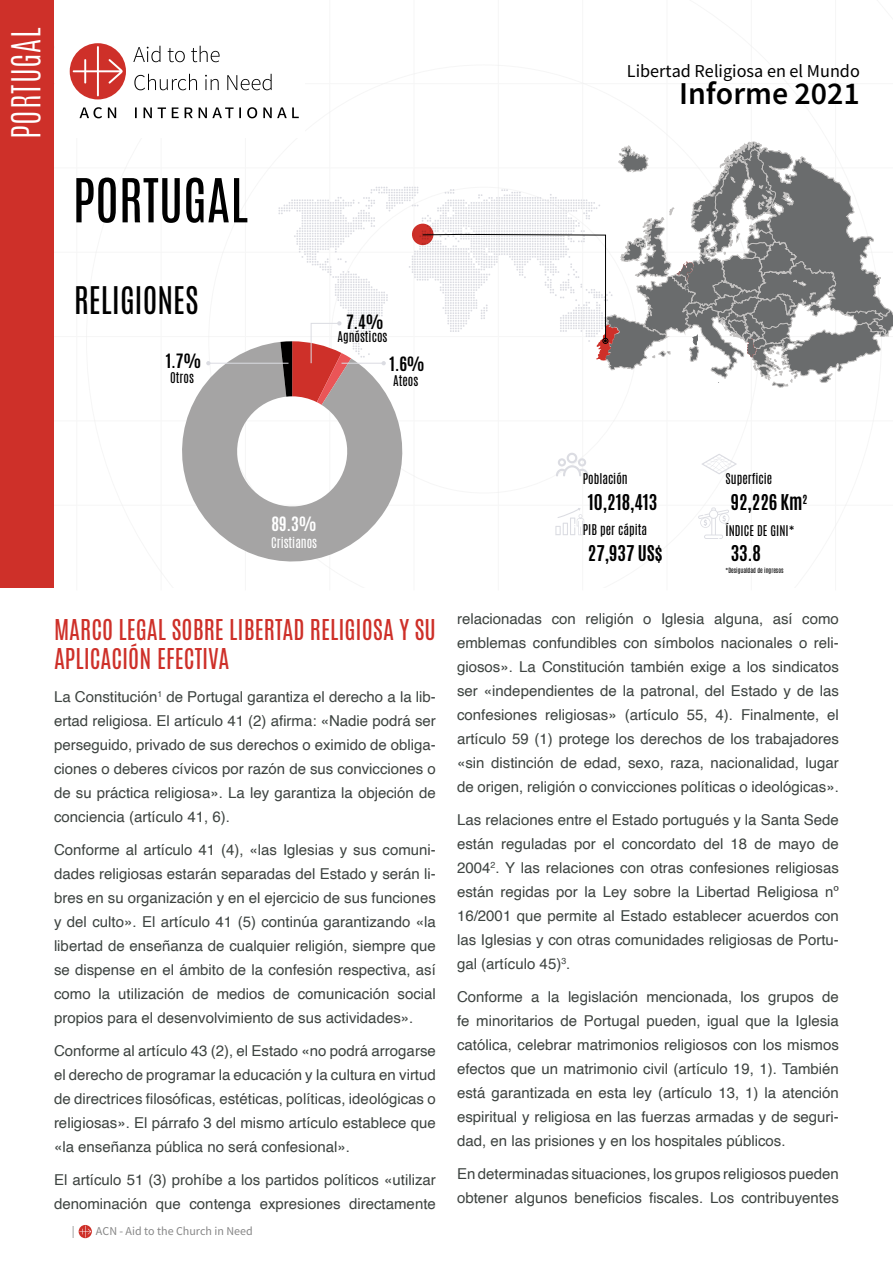
<style>
.page{position:relative;width:893px;height:1263px;background:#fff}
.page>*{position:absolute;margin:0;border:0;box-sizing:border-box;transform-origin:0 0}
.t1{font:51.45px "Antonio";color:#000}
.t2{font:300 33.3px "Antonio";letter-spacing:.025em;color:#fff}
.t3{font:600 31.8px "Source Sans Pro";color:#000}
.t4{font:31.8px "Antonio";color:#000}
.t5{font:24px/28.8px "Antonio";color:#ce3029}
.t6{font:700 18.15px "Antonio";color:#000}
.t7{font:18.15px "Source Sans Pro";color:#000}
.t8{font:700 16.5px "Antonio";color:#000}
.t9{font:700 16.5px "Antonio";color:#fff}
.t10{font:15px/24px "Helvetica";color:#3d4340;text-align:justify}
.t11{font:12.45px "Antonio";color:#000}
.t12{font:12.45px "Antonio";color:#fff}
.t13{font:12px "Source Sans Pro";color:#878787}
.t14{font:6px "Antonio";color:#000}
</style>
<div class="page">
<svg style="left:79px;top:1225px;width:12px;height:12px"></svg>
<hr style="left:77px;top:0;width:1px;height:590px;background:#ededed">
<hr style="left:161px;top:0;width:1px;height:590px;background:#ededed">
<hr style="left:245px;top:0;width:1px;height:590px;background:#ededed">
<hr style="left:329px;top:0;width:1px;height:590px;background:#ededed">
<hr style="left:414px;top:0;width:1px;height:590px;background:#ededed">
<hr style="left:498px;top:0;width:1px;height:590px;background:#ededed">
<hr style="left:582px;top:0;width:1px;height:590px;background:#ededed">
<hr style="left:667px;top:0;width:1px;height:590px;background:#ededed">
<hr style="left:751px;top:0;width:1px;height:590px;background:#ededed">
<hr style="left:835px;top:0;width:1px;height:590px;background:#ededed">
<hr style="left:12px;top:83px;width:881px;height:1px;background:#ededed">
<hr style="left:12px;top:168px;width:881px;height:1px;background:#ededed">
<hr style="left:12px;top:252px;width:881px;height:1px;background:#ededed">
<hr style="left:12px;top:336px;width:881px;height:1px;background:#ededed">
<hr style="left:12px;top:421px;width:881px;height:1px;background:#ededed">
<hr style="left:12px;top:505px;width:881px;height:1px;background:#ededed">
<div style="left:0;top:0;width:54px;height:587px;background:#ce3029"></div>
<div style="left:55px;top:0;width:249px;height:137px;background:#fff"></div>
<svg style="left:133px;top:46px;width:166px;height:72px"></svg>
<svg style="left:80px;top:107px;width:36px;height:11px"></svg>
<div style="left:70px;top:43px;width:56px;height:56px;background:#ce3029;border-radius:50%"></div>
<svg style="left:73px;top:46px;width:50px;height:50px"></svg>
<svg style="left:167px;top:342px;width:251px;height:235px"></svg>
<svg style="left:206px;top:361px;width:4px;height:4px"></svg>
<hr style="left:208px;top:363px;width:80px;height:1px;background:#dbdce2">
<svg style="left:278px;top:142px;width:615px;height:263px"></svg>
<hr style="left:341px;top:363px;width:43px;height:1px;background:#dbdce2">
<svg style="left:556px;top:453px;width:32px;height:24px"></svg>
<svg style="left:555px;top:508px;width:29px;height:27px"></svg>
<svg style="left:698px;top:507px;width:31px;height:32px"></svg>
<svg style="left:702px;top:454px;width:35px;height:20px"></svg>
<h2 class="t2" style="left:2px;top:139px;width:113px;rotate:-90deg">PORTUGAL</h2>
<h1 class="t1" style="left:73px;top:163px;width:177px">PORTUGAL</h1>
<h3 class="t4" style="left:74px;top:277px;width:126px">RELIGIONES</h3>
<p class="t8" style="left:166px;top:348px;width:37px">1.7%</p>
<p class="t11" style="left:170px;top:368px;width:25px">Otros</p>
<p class="t8" style="left:346px;top:309px;width:39px">7.4%</p>
<p class="t11" style="left:337px;top:327px;width:51px">Agnósticos</p>
<p class="t8" style="left:390px;top:351px;width:37px">1.6%</p>
<p class="t11" style="left:393px;top:371px;width:27px">Ateos</p>
<p class="t7" style="left:627px;top:60px;width:234px">Libertad Religiosa en el Mundo</p>
<h3 class="t3" style="left:679px;top:73px;width:182px">Informe 2021</h3>
<p class="t9" style="left:272px;top:511px;width:47px">89.3%</p>
<p class="t12" style="left:271px;top:533px;width:47px">Cristianos</p>
<h3 class="t5" style="left:54px;top:615px;width:383px">MARCO LEGAL SOBRE LIBERTAD RELIGIOSA Y SU<br>APLICACIÓN EFECTIVA</h3>
<p class="t10" style="left:54px;top:685px;width:383px">La Constitución<sup>1</sup> de Portugal garantiza el derecho a la lib&shy;ertad religiosa. El artículo 41 (2) afirma: «Nadie podrá ser perseguido, privado de sus derechos o eximido de obliga&shy;ciones o deberes cívicos por razón de sus convicciones o de su práctica religiosa». La ley garantiza la objeción de conciencia (artículo 41, 6).</p>
<p class="t10" style="left:54px;top:838px;width:383px">Conforme al artículo 41 (4), «las Iglesias y sus comuni&shy;dades religiosas estarán separadas del Estado y serán li&shy;bres en su organización y en el ejercicio de sus funciones y del culto». El artículo 41 (5) continúa garantizando «la libertad de enseñanza de cualquier religión, siempre que se dispense en el ámbito de la confesión respectiva, así como la utilización de medios de comunicación social propios para el desenvolvimiento de sus actividades».</p>
<p class="t10" style="left:54px;top:1039px;width:383px">Conforme al artículo 43 (2), el Estado «no podrá arrogarse el derecho de programar la educación y la cultura en virtud de directrices filosóficas, estéticas, políticas, ideológicas o religiosas». El párrafo 3 del mismo artículo establece que «la enseñanza pública no será confesional».</p>
<p class="t10" style="left:54px;top:1168px;width:383px">El artículo 51 (3) prohíbe a los partidos políticos «utilizar denominación que contenga expresiones directamente</p>
<p class="t13" style="left:72px;top:1223px;width:4px">|</p>
<p class="t13" style="left:96px;top:1223px;width:158px">ACN - Aid to the Church in Need</p>
<p class="t11" style="left:583px;top:470px;width:46px">Población</p>
<p class="t6" style="left:588px;top:488px;width:71px">10,218,413</p>
<p class="t11" style="left:583px;top:521px;width:66px">PIB per cápita</p>
<p class="t6" style="left:588px;top:539px;width:76px">27,937 US$</p>
<p class="t11" style="left:726px;top:470px;width:48px">Superficie</p>
<p class="t6" style="left:731px;top:488px;width:78px">92,226 Km<sup>2</sup></p>
<p class="t11" style="left:726px;top:521px;width:70px">ÍNDICE DE GINI*</p>
<p class="t14" style="left:726px;top:565px;width:59px">*Desigualdad de ingresos</p>
<p class="t6" style="left:731px;top:540px;width:32px">33.8</p>
<p class="t10" style="left:457px;top:607px;width:383px">relacionadas con religión o Iglesia alguna, así como emblemas confundibles con símbolos nacionales o reli&shy;giosos». La Constitución también exige a los sindicatos ser «independientes de la patronal, del Estado y de las confesiones religiosas» (artículo 55, 4). Finalmente, el artículo 59 (1) protege los derechos de los trabajadores «sin distinción de edad, sexo, raza, nacionalidad, lugar de origen, religión o convicciones políticas o ideológicas».</p>
<p class="t10" style="left:457px;top:808px;width:383px">Las relaciones entre el Estado portugués y la Santa Sede están reguladas por el concordato del 18 de mayo de 2004<sup>2</sup>. Y las relaciones con otras confesiones religiosas están regidas por la Ley sobre la Libertad Religiosa nº 16/2001 que permite al Estado establecer acuerdos con las Iglesias y con otras comunidades religiosas de Portu&shy;gal (artículo 45)<sup>3</sup>.</p>
<p class="t10" style="left:457px;top:985px;width:383px">Conforme a la legislación mencionada, los grupos de fe minoritarios de Portugal pueden, igual que la Iglesia católica, celebrar matrimonios religiosos con los mismos efectos que un matrimonio civil (artículo 19, 1). También está garantizada en esta ley (artículo 13, 1) la atención espiritual y religiosa en las fuerzas armadas y de seguri&shy;dad, en las prisiones y en los hospitales públicos.</p>
<p class="t10" style="left:457px;top:1162px;width:383px">En determinadas situaciones, los grupos religiosos pueden obtener algunos beneficios fiscales. Los contribuyentes</p>
</div>
